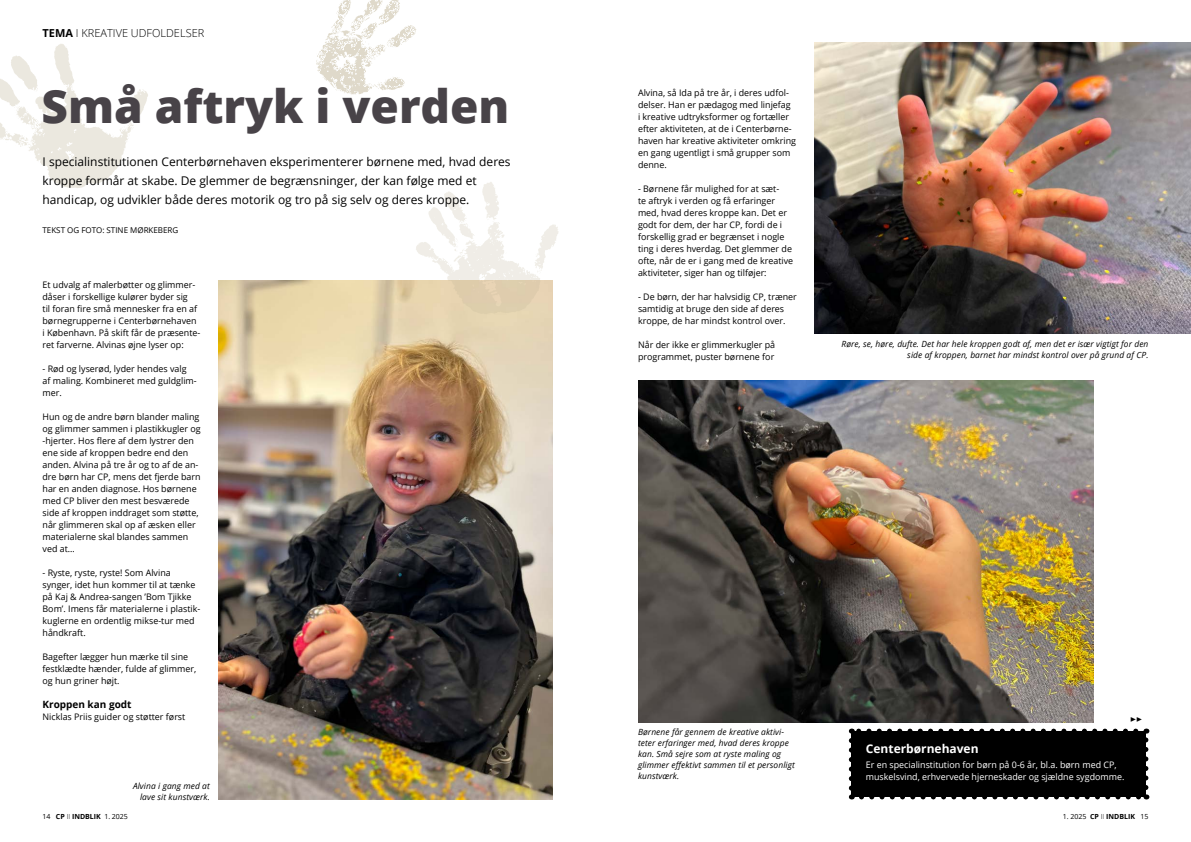
<style>
.page{position:relative;width:1191px;height:842px;background:#fff}
.page>*{position:absolute;margin:0;border:0;box-sizing:border-box;transform-origin:0 0}
.t1{font:800 46px "Open Sans";color:#484348}
.t2{font:12px/19px "Open Sans";color:#000}
.t3{font:700 12px "Open Sans";color:#fff}
.t4{font:300 11px "Open Sans";color:#000}
.t5{font:700 10px "Open Sans";color:#000}
.t6{font:10px "Minion Pro";color:#000}
.t7{font:9px/12px "Open Sans";color:#000}
.t8{font:9px/12px "Open Sans";color:#fff}
.t9{font:italic 8.5px/11px "Open Sans";letter-spacing:.01em;color:#000;text-align:right}
.t10{font:8px "Open Sans";color:#000}
.t11{font:700 7px "Open Sans";color:#000}
.s1{font-weight:700}
.s2{font-weight:400}
.s3{font-weight:300}
</style>
<div class="page">
<img style="left:218px;top:281px;width:335px;height:518px">
<svg style="left:316px;top:0;width:100px;height:95px"></svg>
<svg style="left:416px;top:182px;width:143px;height:132px"></svg>
<svg style="left:0;top:44px;width:148px;height:144px"></svg>
<img style="left:638px;top:380px;width:455px;height:342px">
<img style="left:814px;top:43px;width:377px;height:291px">
<div style="left:851px;top:731px;width:295px;height:66px;background:#000"></div>
<svg style="left:861px;top:797px;width:279px;height:2px"></svg>
<svg style="left:849px;top:740px;width:5px;height:59px"></svg>
<svg style="left:1143px;top:729px;width:5px;height:58px"></svg>
<svg style="left:851px;top:729px;width:284px;height:2px"></svg>
<p class="t4" style="left:43px;top:25px;width:163px"><span class="s1">TEMA</span> I KREATIVE UDFOLDELSER</p>
<h1 class="t1" style="left:42px;top:71px;width:469px">Små aftryk i verden</h1>
<h2 class="t2" style="left:43px;top:152px;width:470px">I specialinstitutionen Centerbørnehaven eksperimenterer børnene med, hvad deres kroppe formår at skabe. De glemmer de begrænsninger, der kan følge med et handicap, og udvikler både deres motorik og tro på sig selv og deres kroppe.</h2>
<p class="t10" style="left:43px;top:225px;width:137px">TEKST OG FOTO: STINE MØRKEBERG</p>
<p class="t7" style="left:43px;top:279px;width:159px">Et udvalg af malerbøtter og glimmer&shy;dåser i forskellige kulører byder sig<br>til foran fire små mennesker fra en af børnegrupperne i Centerbørnehaven i København. På skift får de præsente&shy;ret farverne. Alvinas øjne lyser op:</p>
<p class="t7" style="left:43px;top:363px;width:156px">- Rød og lyserød, lyder hendes valg af maling. Kombineret med guldglim&shy;mer.</p>
<p class="t7" style="left:43px;top:411px;width:160px">Hun og de andre børn blander maling og glimmer sammen i plastikkugler og -hjerter. Hos flere af dem lystrer den ene side af kroppen bedre end den anden. Alvina på tre år og to af de an&shy;dre børn har CP, mens det fjerde barn har en anden diagnose. Hos børnene med CP bliver den mest besværede side af kroppen inddraget som støtte, når glimmeren skal op af æsken eller materialerne skal blandes sammen ved at…</p>
<p class="t7" style="left:43px;top:566px;width:159px">- Ryste, ryste, ryste! Som Alvina synger, idet hun kommer til at tænke på Kaj &amp; Andrea-sangen ’Bom Tjikke<br>Bom’. Imens får materialerne i plastik&shy;kuglerne en ordentlig mikse-tur med håndkraft.</p>
<p class="t7" style="left:43px;top:651px;width:155px">Bagefter lægger hun mærke til sine festklædte hænder, fulde af glimmer, og hun griner højt.</p>
<p class="t5" style="left:43px;top:697px;width:91px">Kroppen kan godt</p>
<p class="t7" style="left:43px;top:711px;width:144px">Nicklas Priis guider og støtter først</p>
<p class="t9" style="left:133px;top:780px;width:78px">Alvina i gang med at lave sit kunstværk.</p>
<p class="t7" style="left:638px;top:87px;width:160px">Alvina, så Ida på tre år, i deres udfol&shy;delser. Han er pædagog med linjefag<br>i kreative udtryksformer og fortæller efter aktiviteten, at de i Centerbørne&shy;haven har kreative aktiviteter omkring en gang ugentligt i små grupper som denne.</p>
<p class="t7" style="left:638px;top:183px;width:157px">- Børnene får mulighed for at sæt-<br>te aftryk i verden og få erfaringer med, hvad deres kroppe kan. Det er godt for dem, der har CP, fordi de i forskellig grad er begrænset i nogle ting i deres hverdag. Det glemmer de ofte, når de er i gang med de kreative aktiviteter, siger han og tilføjer:</p>
<p class="t7" style="left:638px;top:290px;width:160px">- De børn, der har halvsidig CP, træner samtidig at bruge den side af deres kroppe, de har mindst kontrol over.</p>
<p class="t7" style="left:638px;top:338px;width:139px">Når der ikke er glimmerkugler på programmet, puster børnene for</p>
<p class="t9" style="left:841px;top:338px;width:308px">Røre, se, høre, dufte. Det har hele kroppen godt af, men det er især vigtigt for den side af kroppen, barnet har mindst kontrol over på grund af CP.</p>
<p class="t9" style="left:638px;top:726px;width:158px;text-align:left">Børnene får gennem de kreative aktivi&shy;teter erfaringer med, hvad deres kroppe kan. Små sejre som at ryste maling og glimmer effektivt sammen til et personligt kunstværk.</p>
<p class="t6" style="left:1130px;top:712px;width:14px">▶▶</p>
<h2 class="t3" style="left:866px;top:740px;width:114px">Centerbørnehaven</h2>
<p class="t8" style="left:866px;top:759px;width:260px">Er en specialinstitution for børn på 0-6 år, bl.a. børn med CP, muskelsvind, erhvervede hjerneskader og sjældne sygdomme.</p>
<p class="t11" style="left:43px;top:811px;width:87px"><span class="s2">14</span> CP <span class="s3">II</span> INDBLIK <span class="s2">1. 2025</span></p>
<p class="t11" style="left:1062px;top:811px;width:87px"><span class="s2">1. 2025</span> CP <span class="s3">II</span> INDBLIK <span class="s2">15</span></p>
</div>
